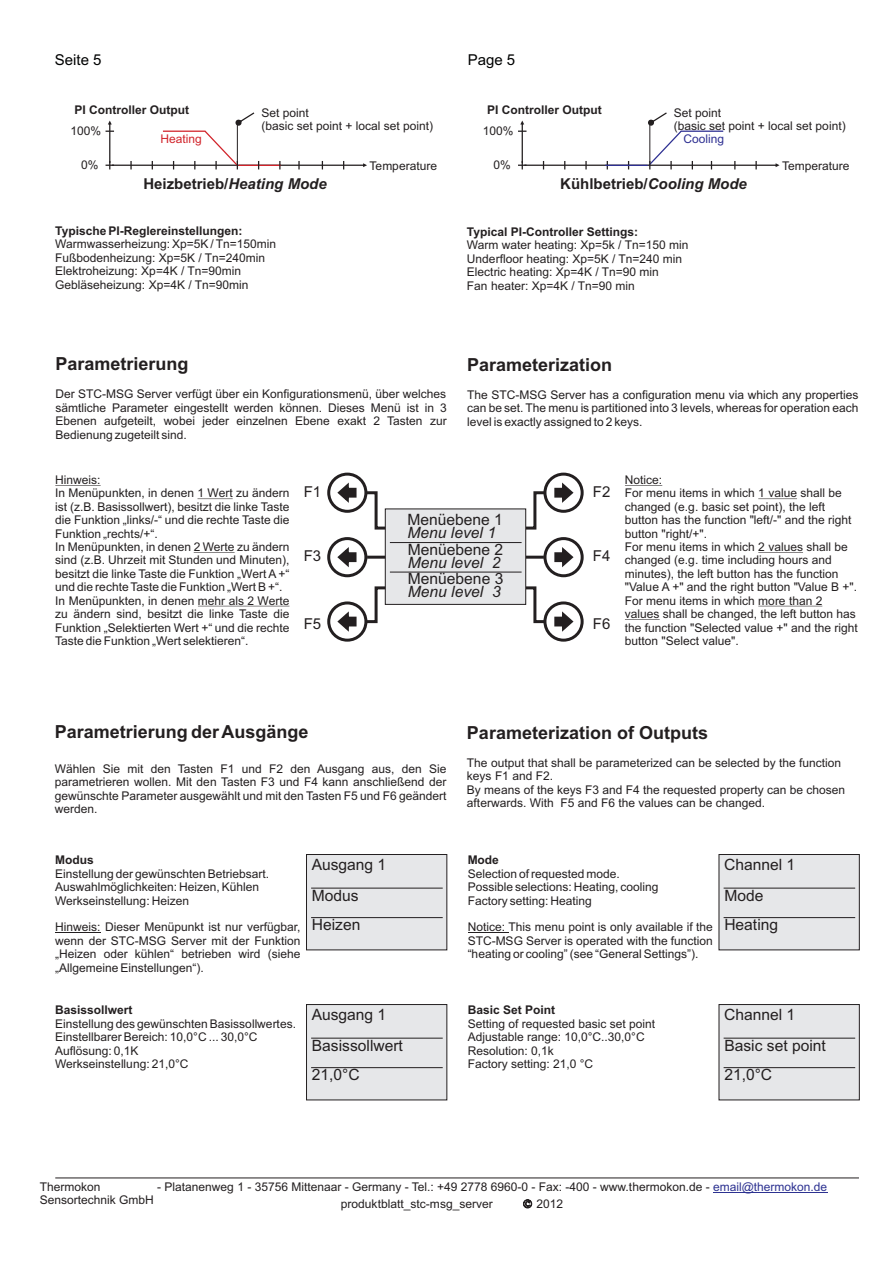
<style>
.page{position:relative;width:893px;height:1263px;background:#fff}
.page>*{position:absolute;margin:0;border:0;box-sizing:border-box;transform-origin:0 0}
.t1{font:700 18px "Arial";color:#231f20}
.t2{font:15.6px/29.2px "Arial";color:#231f20}
.t3{font:italic 15.6px "Arial";color:#231f20}
.t4{font:700 15px "Arial";color:#231f20}
.t5{font:15px "Arial";color:#231f20}
.t6{font:15px "Arial";color:#010202}
.t7{font:12px/13.4px "Arial";color:#231f20}
.t8{font:700 12px "Arial";color:#231f20}
.t9{font:12px "Arial";color:#2e3092}
.t10{font:12px "Arial";color:#d1232a}
.s1{font-style:italic}
.s2{color:#2d3291}
</style>
<div class="page">
<svg style="left:518px;top:112px;width:261px;height:57px"></svg>
<div style="left:543px;top:473px;width:41px;height:40px;border:3px solid #231f20;border-radius:50%"></div>
<div style="left:543px;top:601px;width:41px;height:41px;border:3px solid #231f20;border-radius:50%"></div>
<div style="left:543px;top:537px;width:41px;height:40px;border:3px solid #231f20;border-radius:50%"></div>
<svg style="left:553px;top:479px;width:23px;height:27px"></svg>
<svg style="left:554px;top:608px;width:22px;height:27px"></svg>
<svg style="left:553px;top:544px;width:23px;height:27px"></svg>
<div style="left:327px;top:473px;width:40px;height:40px;border:3px solid #231f20;border-radius:50%"></div>
<div style="left:327px;top:601px;width:40px;height:41px;border:3px solid #231f20;border-radius:50%"></div>
<svg style="left:364px;top:490px;width:183px;height:135px"></svg>
<div style="left:327px;top:537px;width:40px;height:40px;border:3px solid #231f20;border-radius:50%"></div>
<svg style="left:335px;top:479px;width:23px;height:27px"></svg>
<svg style="left:335px;top:608px;width:22px;height:27px"></svg>
<svg style="left:335px;top:544px;width:23px;height:27px"></svg>
<hr style="left:55px;top:485px;width:46px;height:1px;background:#231f20">
<hr style="left:198px;top:498px;width:35px;height:1px;background:#231f20">
<hr style="left:194px;top:552px;width:41px;height:1px;background:#231f20">
<hr style="left:198px;top:606px;width:91px;height:1px;background:#231f20">
<hr style="left:625px;top:485px;width:37px;height:1px;background:#231f20">
<hr style="left:758px;top:498px;width:39px;height:1px;background:#231f20">
<hr style="left:758px;top:552px;width:45px;height:1px;background:#231f20">
<hr style="left:758px;top:606px;width:64px;height:1px;background:#231f20">
<hr style="left:625px;top:619px;width:35px;height:1px;background:#231f20">
<svg style="left:106px;top:112px;width:261px;height:57px"></svg>
<hr style="left:55px;top:932px;width:46px;height:1px;background:#231f20">
<hr style="left:468px;top:932px;width:41px;height:1px;background:#231f20">
<div style="left:306px;top:854px;width:141px;height:96px;background:#e6e7e9"></div>
<div style="left:719px;top:854px;width:141px;height:96px;background:#e6e7e9"></div>
<hr style="left:311px;top:917px;width:132px;height:1px;background:#231f20">
<hr style="left:724px;top:917px;width:131px;height:1px;background:#231f20">
<hr style="left:311px;top:888px;width:132px;height:1px;background:#231f20">
<hr style="left:724px;top:888px;width:131px;height:1px;background:#231f20">
<svg style="left:306px;top:1004px;width:141px;height:96px;background:#dddee0"></svg>
<svg style="left:719px;top:1004px;width:141px;height:96px;background:#dfe0e2"></svg>
<hr style="left:311px;top:1038px;width:132px;height:1px;background:#231f20">
<hr style="left:724px;top:1038px;width:131px;height:1px;background:#231f20">
<hr style="left:311px;top:1067px;width:132px;height:1px;background:#231f20">
<hr style="left:724px;top:1067px;width:131px;height:1px;background:#231f20">
<hr style="left:55px;top:1177px;width:804px;height:1px;background:#231f20">
<svg style="left:523px;top:1199px;width:9px;height:9px"></svg>
<hr style="left:713px;top:1192px;width:114px;height:1px;background:#2d3291">
<p class="t6" style="left:55px;top:54px;width:48px">Seite 5</p>
<p class="t6" style="left:468px;top:54px;width:49px">Page 5</p>
<p class="t8" style="left:75px;top:106px;width:116px">PI Controller Output</p>
<p class="t7" style="left:70px;top:125px;width:32px">100%</p>
<p class="t7" style="left:81px;top:159px;width:19px">0%</p>
<p class="t10" style="left:160px;top:134px;width:43px">Heating</p>
<p class="t7" style="left:261px;top:107px;width:173px">Set point<br>(basic set point + local set point)</p>
<p class="t7" style="left:370px;top:160px;width:69px">Temperature</p>
<p class="t8" style="left:487px;top:106px;width:116px">PI Controller Output</p>
<p class="t7" style="left:483px;top:125px;width:32px">100%</p>
<p class="t7" style="left:493px;top:159px;width:19px">0%</p>
<p class="t7" style="left:674px;top:107px;width:173px">Set point<br>(basic set point + local set point)</p>
<p class="t7" style="left:782px;top:160px;width:69px">Temperature</p>
<p class="t9" style="left:683px;top:134px;width:42px">Cooling</p>
<p class="t4" style="left:143px;top:179px;width:185px">Heizbetrieb/<span class="s1">Heating Mode</span></p>
<p class="t8" style="left:55px;top:226px;width:189px">Typische PI-Reglereinstellungen:</p>
<p class="t7" style="left:55px;top:239px;width:222px">Warmwasserheizung: Xp=5K / Tn=150min Fußbodenheizung: Xp=5K / Tn=240min Elektroheizung: Xp=4K / Tn=90min Gebläseheizung: Xp=4K / Tn=90min</p>
<p class="t4" style="left:560px;top:179px;width:188px">Kühlbetrieb/<span class="s1">Cooling Mode</span></p>
<p class="t8" style="left:467px;top:227px;width:173px">Typical PI-Controller Settings:</p>
<p class="t7" style="left:467px;top:240px;width:223px">Warm water heating: Xp=5k / Tn=150 min Underfloor heating: Xp=5K / Tn=240 min Electric heating: Xp=4K / Tn=90 min<br>Fan heater: Xp=4K / Tn=90 min</p>
<h1 class="t1" style="left:55px;top:357px;width:135px">Parametrierung</h1>
<p class="t7" style="left:55px;top:389px;width:393px;text-align:justify">Der STC-MSG Server verfügt über ein Konfigurationsmenü, über welches sämtliche Parameter eingestellt werden können. Dieses Menü ist in 3<br>Ebenen aufgeteilt, wobei jeder einzelnen Ebene exakt 2 Tasten zur Bedienung zugeteilt sind.</p>
<h1 class="t1" style="left:467px;top:358px;width:147px">Parameterization</h1>
<p class="t7" style="left:467px;top:389px;width:393px;text-align:justify">The STC-MSG Server has a configuration menu via which any properties can be set. The menu is partitioned into 3 levels, whereas for operation each level is exactly assigned to 2 keys.</p>
<p class="t7" style="left:55px;top:474px;width:236px">Hinweis:<br>In Menüpunkten, in denen 1 Wert zu ändern ist (z.B. Basissollwert), besitzt die linke Taste die Funktion „links/-“ und die rechte Taste die Funktion „rechts/+“.<br>In Menüpunkten, in denen 2 Werte zu ändern sind (z.B. Uhrzeit mit Stunden und Minuten), besitzt die linke Taste die Funktion „Wert A +“ und die rechte Taste die Funktion „Wert B +“.<br>In Menüpunkten, in denen mehr als 2 Werte zu ändern sind, besitzt die linke Taste die Funktion „Selektierten Wert +“ und die rechte Taste die Funktion „Wert selektieren“.</p>
<p class="t7" style="left:625px;top:474px;width:234px">Notice:<br>For menu items in which 1 value shall be changed (e.g. basic set point), the left button has the function "left/-" and the right button "right/+".<br>For menu items in which 2 values shall be changed (e.g. time including hours and minutes), the left button has the function "Value A +" and the right button "Value B +".<br>For menu items in which more than 2 values shall be changed, the left button has the function "Selected value +" and the right button "Select value".</p>
<p class="t5" style="left:304px;top:486px;width:19px">F1</p>
<p class="t5" style="left:593px;top:486px;width:19px">F2</p>
<h2 class="t2" style="left:407px;top:506px;width:97px">Menüebene 1</h2>
<h2 class="t3" style="left:407px;top:526px;width:90px">Menu level 1</h2>
<h2 class="t2" style="left:408px;top:536px;width:97px">Menüebene 2<br>Menüebene 3</h2>
<h2 class="t3" style="left:408px;top:586px;width:94px">Menu level 3</h2>
<p class="t5" style="left:304px;top:550px;width:19px">F3</p>
<p class="t5" style="left:593px;top:550px;width:19px">F4</p>
<h2 class="t3" style="left:408px;top:556px;width:94px">Menu level 2</h2>
<p class="t5" style="left:593px;top:618px;width:19px">F6</p>
<p class="t5" style="left:304px;top:618px;width:19px">F5</p>
<h1 class="t1" style="left:55px;top:725px;width:255px">Parametrierung der Ausgänge</h1>
<p class="t7" style="left:55px;top:763px;width:393px;text-align:justify">Wählen Sie mit den Tasten F1 und F2 den Ausgang aus, den Sie parametrieren wollen. Mit den Tasten F3 und F4 kann anschließend der gewünschte Parameter ausgewählt und mit den Tasten F5 und F6 geändert werden.</p>
<h1 class="t1" style="left:467px;top:726px;width:243px">Parameterization of Outputs</h1>
<p class="t7" style="left:467px;top:757px;width:380px">The output that shall be parameterized can be selected by the function keys F1 and F2.<br>By means of the keys F3 and F4 the requested property can be chosen afterwards. With F5 and F6 the values can be changed.</p>
<p class="t8" style="left:55px;top:855px;width:40px">Modus</p>
<p class="t7" style="left:55px;top:868px;width:216px">Einstellung der gewünschten Betriebsart.<br>Auswahlmöglichkeiten: Heizen, Kühlen<br>Werkseinstellung: Heizen</p>
<p class="t7" style="left:55px;top:921px;width:247px;text-align:justify">Hinweis: Dieser Menüpunkt ist nur verfügbar, wenn der STC-MSG Server mit der Funktion „Heizen oder kühlen“ betrieben wird (siehe „Allgemeine Einstellungen“).</p>
<p class="t8" style="left:468px;top:855px;width:33px">Mode</p>
<p class="t7" style="left:468px;top:868px;width:192px">Selection of requested mode.<br>Possible selections: Heating, cooling<br>Factory setting: Heating</p>
<p class="t7" style="left:468px;top:921px;width:247px;text-align:justify">Notice: This menu point is only available if the STC-MSG Server is operated with the function “heating or cooling” (see “General Settings”).</p>
<h2 class="t2" style="left:312px;top:852px;width:76px">Ausgang 1</h2>
<h2 class="t2" style="left:724px;top:852px;width:73px">Channel 1</h2>
<h2 class="t2" style="left:312px;top:882px;width:48px">Modus</h2>
<h2 class="t2" style="left:724px;top:882px;width:41px">Mode</h2>
<h2 class="t2" style="left:312px;top:911px;width:50px">Heizen</h2>
<h2 class="t2" style="left:724px;top:911px;width:55px">Heating</h2>
<p class="t8" style="left:55px;top:1005px;width:79px">Basissollwert</p>
<p class="t7" style="left:55px;top:1018px;width:242px">Einstellung des gewünschten Basissollwertes.<br>Einstellbarer Bereich: 10,0°C ... 30,0°C Auflösung: 0,1K<br>Werkseinstellung: 21,0°C</p>
<p class="t8" style="left:468px;top:1005px;width:89px">Basic Set Point</p>
<p class="t7" style="left:468px;top:1018px;width:189px">Setting of requested basic set point<br>Adjustable range: 10,0°C..30,0°C<br>Resolution: 0,1k<br>Factory setting: 21,0 °C</p>
<h2 class="t2" style="left:312px;top:1002px;width:76px">Ausgang 1</h2>
<h2 class="t2" style="left:724px;top:1002px;width:73px">Channel 1</h2>
<h2 class="t2" style="left:312px;top:1032px;width:93px">Basissollwert</h2>
<h2 class="t2" style="left:724px;top:1032px;width:103px">Basic set point</h2>
<h2 class="t2" style="left:312px;top:1061px;width:49px">21,0°C</h2>
<h2 class="t2" style="left:724px;top:1061px;width:49px">21,0°C</h2>
<p class="t7" style="left:40px;top:1181px;width:62px">Thermokon</p>
<p class="t7" style="left:157px;top:1181px;width:671px">- Platanenweg 1 - 35756 Mittenaar - Germany - Tel.: +49 2778 6960-0 - Fax: -400 - www.thermokon.de - <span class="s2">email@thermokon.de</span></p>
<p class="t7" style="left:40px;top:1194px;width:116px">Sensortechnik GmbH</p>
<p class="t7" style="left:341px;top:1198px;width:154px">produktblatt_stc-msg_server</p>
<p class="t7" style="left:537px;top:1198px;width:28px">2012</p>
</div>
